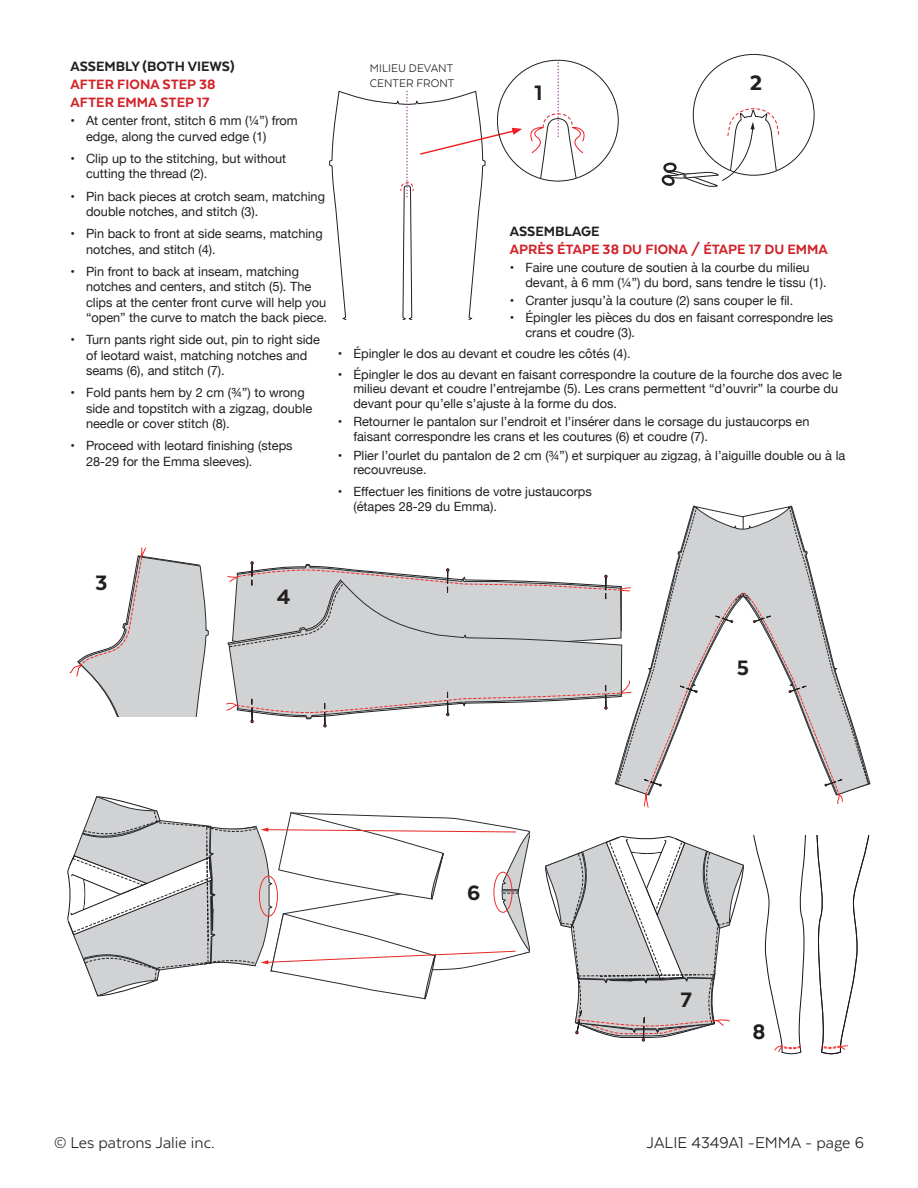
<style>
.page{position:relative;width:918px;height:1188px;background:#fff}
.page>*{position:absolute;margin:0;border:0;box-sizing:border-box;transform-origin:0 0}
.t1{font:800 24.15px "Texta";color:#231f20}
.t2{font:18px "Texta";color:#231f20}
.t3{font:800 15.6px/18px "Texta";color:#d1232a}
.t4{font:12.75px/15.3px "Helvetica Neue";color:#231f20}
.t5{font:12.75px/15.3px "Texta";color:#231f20}
.s1{color:#231f20}
</style>
<div class="page">
<svg style="left:662px;top:108px;width:118px;height:79px"></svg>
<svg style="left:67px;top:506px;width:804px;height:548px"></svg>
<svg style="left:329px;top:60px;width:260px;height:260px"></svg>
<p class="t3" style="left:70px;top:57px;width:166px"><span class="s1">ASSEMBLY (BOTH VIEWS)<br></span>AFTER FIONA STEP 38<br>AFTER EMMA STEP 17</p>
<p class="t4" style="left:86px;top:114px;width:213px;text-indent:-16px">• At center front, stitch 6 mm (¼’’) from edge, along the curved edge (1)</p>
<p class="t4" style="left:86px;top:152px;width:202px;text-indent:-16px">• Clip up to the stitching, but without cutting the thread (2).</p>
<p class="t4" style="left:86px;top:189px;width:240px;text-indent:-16px">• Pin back pieces at crotch seam, matching double notches, and stitch (3).</p>
<p class="t4" style="left:86px;top:227px;width:238px;text-indent:-16px">• Pin back to front at side seams, matching notches, and stitch (4).</p>
<p class="t4" style="left:86px;top:265px;width:243px;text-indent:-16px">• Pin front to back at inseam, matching notches and centers, and stitch (5). The clips at the center front curve will help you “open” the curve to match the back piece.</p>
<p class="t4" style="left:86px;top:333px;width:235px;text-indent:-16px">• Turn pants right side out, pin to right side of leotard waist, matching notches and seams (6), and stitch (7).</p>
<p class="t4" style="left:86px;top:386px;width:228px;text-indent:-16px">• Fold pants hem by 2 cm (¾’’) to wrong side and topstitch with a zigzag, double needle or cover stitch (8).</p>
<p class="t4" style="left:86px;top:439px;width:208px;text-indent:-16px">• Proceed with leotard finishing (steps<br>28-29 for the Emma sleeves).</p>
<p class="t5" style="left:370px;top:60px;width:86px">MILIEU DEVANT<br>CENTER FRONT</p>
<p class="t1" style="left:535px;top:80px;width:9px">1</p>
<p class="t1" style="left:750px;top:70px;width:14px">2</p>
<p class="t3" style="left:510px;top:222px;width:320px"><span class="s1">ASSEMBLAGE<br></span>APRÈS ÉTAPE 38 DU FIONA / ÉTAPE 17 DU EMMA</p>
<p class="t4" style="left:525px;top:261px;width:303px;line-height:14.9px;text-indent:-16px">• Faire une couture de soutien à la courbe du milieu devant, à 6 mm (¼’’) du bord, sans tendre le tissu (1).</p>
<p class="t4" style="left:510px;top:293px;width:285px">• Cranter jusqu’à la couture (2) sans couper le fil.</p>
<p class="t4" style="left:525px;top:311px;width:309px;line-height:14.9px;text-indent:-16px">• Épingler les pièces du dos en faisant correspondre les crans et coudre (3).</p>
<p class="t4" style="left:338px;top:346px;width:294px">• Épingler le dos au devant et coudre les côtés (4).</p>
<p class="t4" style="left:353px;top:367px;width:490px;line-height:14.9px;text-indent:-16px">• Épingler le dos au devant en faisant correspondre la couture de la fourche dos avec le milieu devant et coudre l’entrejambe (5). Les crans permettent “d’ouvrir” la courbe du devant pour qu’elle s’ajuste à la forme du dos.</p>
<p class="t4" style="left:353px;top:415px;width:458px;line-height:14.9px;text-indent:-16px">• Retourner le pantalon sur l’endroit et l’insérer dans le corsage du justaucorps en faisant correspondre les crans et les coutures (6) et coudre (7).</p>
<p class="t4" style="left:353px;top:448px;width:493px;line-height:14.9px;text-indent:-16px">• Plier l’ourlet du pantalon de 2 cm (¾’’) et surpiquer au zigzag, à l’aiguille double ou à la recouvreuse.</p>
<p class="t4" style="left:353px;top:485px;width:240px;line-height:14.9px;text-indent:-16px">• Effectuer les finitions de votre justaucorps (étapes 28-29 du Emma).</p>
<p class="t1" style="left:95px;top:570px;width:14px">3</p>
<p class="t1" style="left:277px;top:584px;width:15px">4</p>
<p class="t1" style="left:737px;top:655px;width:14px">5</p>
<p class="t1" style="left:467px;top:880px;width:15px">6</p>
<p class="t1" style="left:680px;top:987px;width:13px">7</p>
<p class="t1" style="left:752px;top:1019px;width:15px">8</p>
<h2 class="t2" style="left:54px;top:1133px;width:162px">© Les patrons Jalie inc.</h2>
<h2 class="t2" style="left:647px;top:1133px;width:219px">JALIE 4349A1 -EMMA - page 6</h2>
</div>
